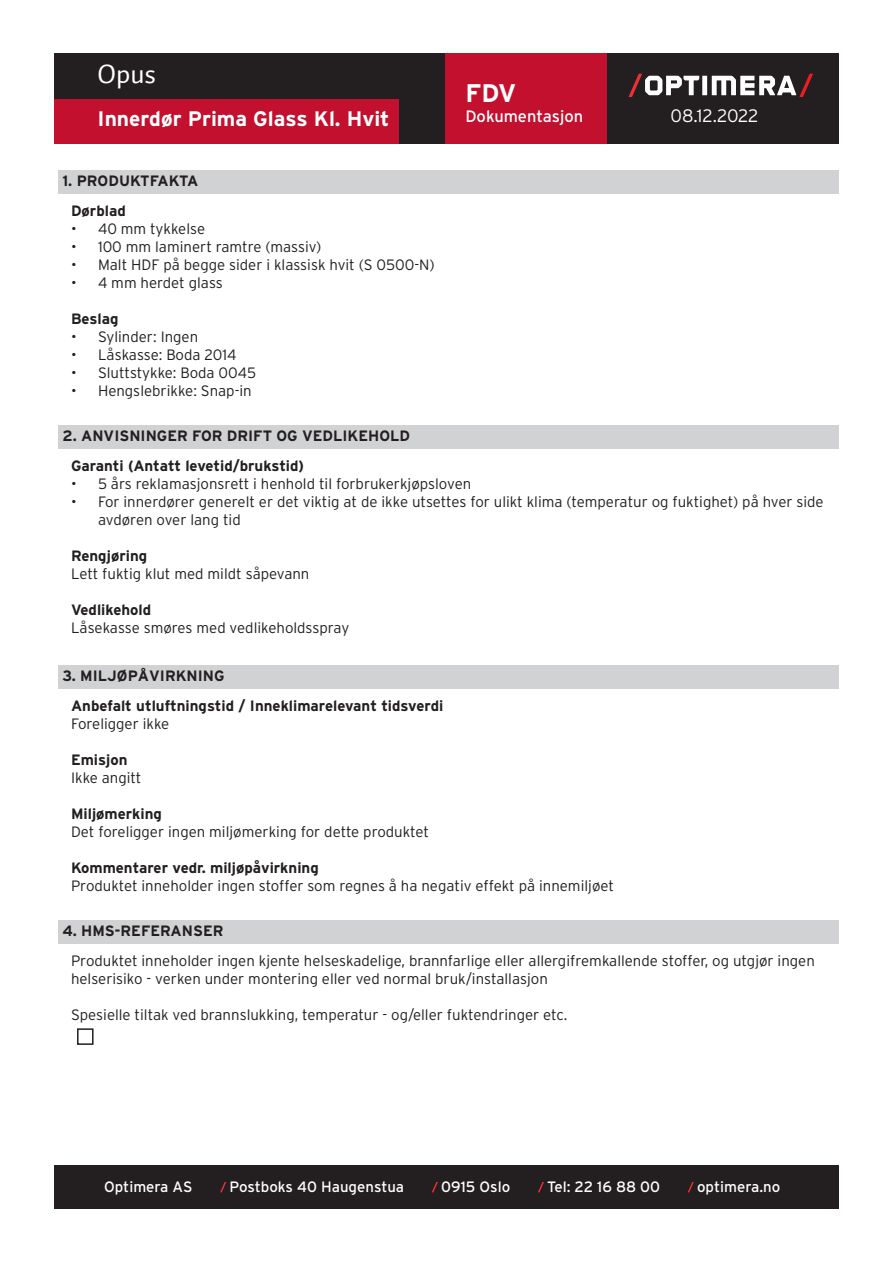
<style>
.page{position:relative;width:893px;height:1263px;background:#fff}
.page>*{position:absolute;margin:0;border:0;box-sizing:border-box;transform-origin:0 0}
.t1{font:27px "Auto 1";color:#fff}
.t2{font:700 25.5px "Interstate";color:#fff}
.t3{font:700 21px "Interstate";color:#fff}
.t4{font:300 18px "Interstate";letter-spacing:-.02em;color:#fff}
.t5{font:16.5px "Interstate";color:#fff}
.t6{font:300 15px/18px "Interstate";color:#231f20}
.t7{font:700 15px "Interstate";color:#231f20}
.t8{font:15px "Interstate";color:#fff}
</style>
<div class="page">
<div style="left:54px;top:98px;width:785px;height:45px;background:#c3102f"></div>
<div style="left:54px;top:53px;width:785px;height:46px;background:#231f20"></div>
<div style="left:54px;top:1165px;width:785px;height:44px;background:#231f20"></div>
<svg style="left:220px;top:1182px;width:6px;height:10px"></svg>
<svg style="left:432px;top:1182px;width:6px;height:10px"></svg>
<svg style="left:538px;top:1182px;width:6px;height:10px"></svg>
<svg style="left:688px;top:1182px;width:6px;height:10px"></svg>
<div style="left:446px;top:59px;width:393px;height:84px;background:#231f20"></div>
<div style="left:702px;top:76px;width:5px;height:19px;background:#fff"></div>
<svg style="left:712px;top:74px;width:101px;height:23px"></svg>
<svg style="left:628px;top:74px;width:71px;height:23px"></svg>
<div style="left:444px;top:53px;width:163px;height:90px;background:#c3102f"></div>
<div style="left:399px;top:53px;width:45px;height:90px;background:#231f20"></div>
<div style="left:58px;top:920px;width:781px;height:23px;background:#d1d2d4"></div>
<div style="left:58px;top:170px;width:781px;height:23px;background:#d1d2d4"></div>
<div style="left:58px;top:425px;width:781px;height:23px;background:#d1d2d4"></div>
<div style="left:58px;top:665px;width:781px;height:23px;background:#d1d2d4"></div>
<div style="left:77px;top:1028px;width:17px;height:17px;border:2px solid #231f20"></div>
<h1 class="t1" style="left:98px;top:57px;width:60px">Opus</h1>
<h3 class="t3" style="left:98px;top:106px;width:293px">Innerdør Prima Glass Kl. Hvit</h3>
<p class="t7" style="left:63px;top:172px;width:137px">1. PRODUKTFAKTA</p>
<p class="t7" style="left:71px;top:203px;width:56px">Dørblad</p>
<p class="t6" style="left:71px;top:220px;width:136px">• 40 mm tykkelse</p>
<p class="t6" style="left:71px;top:238px;width:252px">• 100 mm laminert ramtre (massiv)</p>
<p class="t6" style="left:71px;top:256px;width:365px">• Malt HDF på begge sider i klassisk hvit (S 0500-N)</p>
<p class="t6" style="left:71px;top:274px;width:153px">• 4 mm herdet glass</p>
<p class="t7" style="left:71px;top:311px;width:49px">Beslag</p>
<p class="t6" style="left:71px;top:328px;width:129px">• Sylinder: Ingen</p>
<p class="t6" style="left:71px;top:346px;width:167px">• Låskasse: Boda 2014</p>
<p class="t6" style="left:71px;top:364px;width:187px">• Sluttstykke: Boda 0045</p>
<p class="t6" style="left:71px;top:382px;width:182px">• Hengslebrikke: Snap-in</p>
<p class="t7" style="left:63px;top:427px;width:349px">2. ANVISNINGER FOR DRIFT OG VEDLIKEHOLD</p>
<h2 class="t2" style="left:465px;top:79px;width:53px">FDV</h2>
<p class="t5" style="left:465px;top:107px;width:119px">Dokumentasjon</p>
<p class="t4" style="left:670px;top:106px;width:89px">08.12.2022</p>
<p class="t7" style="left:71px;top:457px;width:235px">Garanti (Antatt levetid/brukstid)</p>
<p class="t6" style="left:71px;top:475px;width:402px">• 5 års reklamasjonsrett i henhold til forbrukerkjøpsloven</p>
<p class="t6" style="left:98px;top:493px;width:727px;text-indent:-27px">• For innerdører generelt er det viktig at de ikke utsettes for ulikt klima (temperatur og fuktighet) på hver side avdøren over lang tid</p>
<p class="t7" style="left:71px;top:547px;width:78px">Rengjøring</p>
<p class="t6" style="left:71px;top:565px;width:240px">Lett fuktig klut med mildt såpevann</p>
<p class="t7" style="left:71px;top:601px;width:82px">Vedlikehold</p>
<p class="t6" style="left:71px;top:619px;width:280px">Låsekasse smøres med vedlikeholdsspray</p>
<p class="t7" style="left:63px;top:667px;width:163px">3. MILJØPÅVIRKNING</p>
<p class="t7" style="left:71px;top:697px;width:374px">Anbefalt utluftningstid / Inneklimarelevant tidsverdi</p>
<p class="t6" style="left:71px;top:715px;width:100px">Foreligger ikke</p>
<p class="t7" style="left:71px;top:751px;width:58px">Emisjon</p>
<p class="t6" style="left:71px;top:769px;width:72px">Ikke angitt</p>
<p class="t7" style="left:71px;top:805px;width:92px">Miljømerking</p>
<p class="t6" style="left:71px;top:823px;width:360px">Det foreligger ingen miljømerking for dette produktet</p>
<p class="t7" style="left:71px;top:859px;width:249px">Kommentarer vedr. miljøpåvirkning</p>
<p class="t6" style="left:71px;top:877px;width:544px">Produktet inneholder ingen stoffer som regnes å ha negativ effekt på innemiljøet</p>
<p class="t7" style="left:63px;top:922px;width:162px">4. HMS-REFERANSER</p>
<p class="t6" style="left:71px;top:952px;width:745px">Produktet inneholder ingen kjente helseskadelige, brannfarlige eller allergifremkallende stoffer, og utgjør ingen helserisiko - verken under montering eller ved normal bruk/installasjon</p>
<p class="t6" style="left:71px;top:1006px;width:498px">Spesielle tiltak ved brannslukking, temperatur - og/eller fuktendringer etc.</p>
<p class="t8" style="left:104px;top:1178px;width:90px">Optimera AS</p>
<p class="t8" style="left:230px;top:1178px;width:176px">Postboks 40 Haugenstua</p>
<p class="t8" style="left:441px;top:1178px;width:71px">0915 Oslo</p>
<p class="t8" style="left:547px;top:1178px;width:114px">Tel: 22 16 88 00</p>
<p class="t8" style="left:697px;top:1178px;width:85px">optimera.no</p>
</div>
